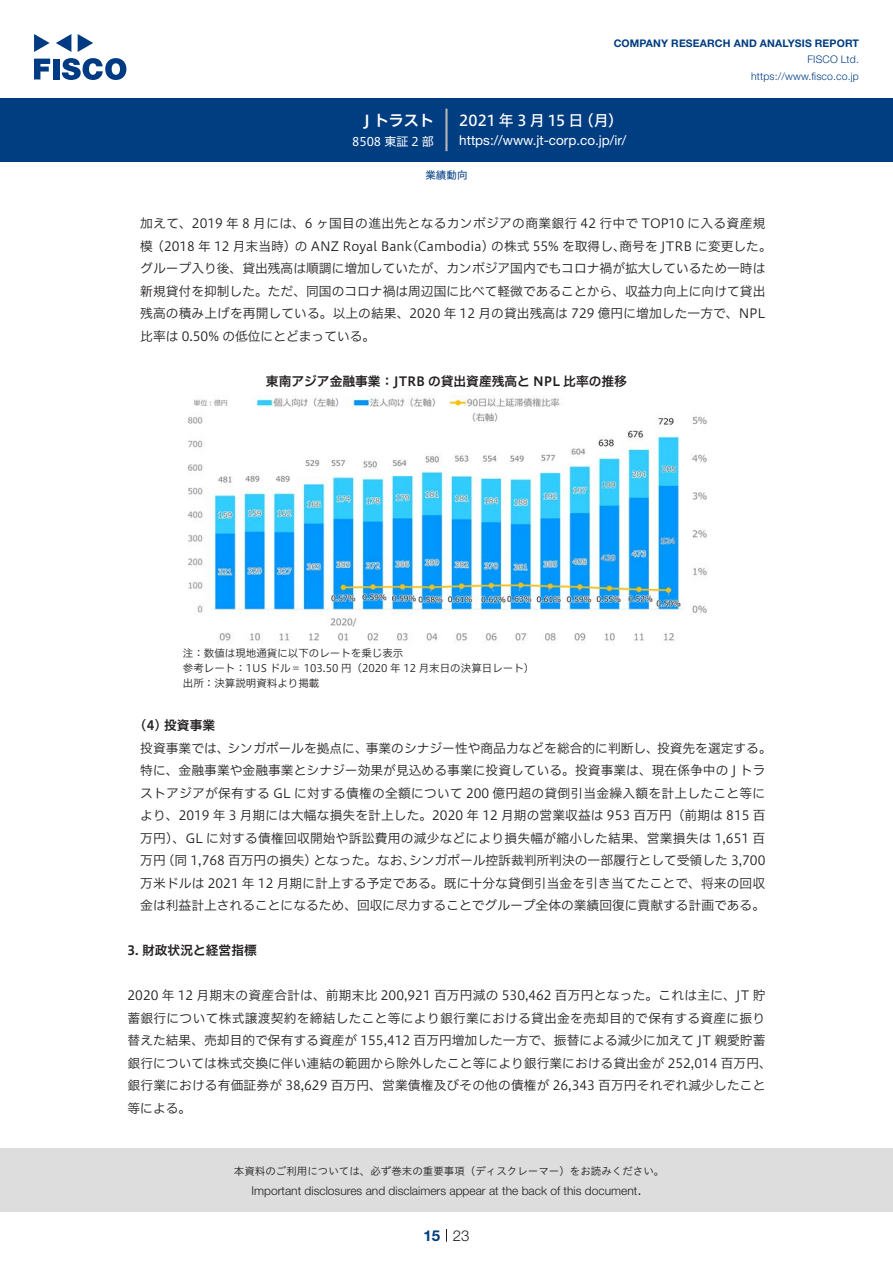
<style>
.page{position:relative;width:893px;height:1263px;background:#fff}
.page>*{position:absolute;margin:0;border:0;box-sizing:border-box;transform-origin:0 0}
.t1{font:15px "Hiragino UD Sans F Std N W5";color:#fff}
.t2{font:15px "Hiragino UD Sans F Std N W6";color:#fff}
.t3{font:300 15px "Helvetica Neue LT Std";color:#231f20}
.t4{font:700 15px "Helvetica Neue LT Std";color:#003d81}
.t5{font:13.5px "Helvetica Neue LT Std";color:#fff}
.本文3mm{font:12.75px/22.5px "Hiragino UD Sans F Std N W3";color:#231f20}
.本文{font:12.75px/22.5px "Hiragino UD Sans F Std N W3";letter-spacing:.005em;color:#231f20}
.本文3mm-2{font:12.75px/22.5px "Hiragino UD Sans F Std N W3";letter-spacing:.025em;color:#231f20}
.本文3mm-3{font:12.75px "Hiragino UD Sans F Std N W3";letter-spacing:.02em;color:#231f20}
.チャートタイトル{font:12.75px "Hiragino UD Sans F Std N W6";color:#231f20}
.小タイトル{font:12.75px "Hiragino UD Sans F Std N W6";color:#231f20}
.小タイトル3mm{font:12.75px "Hiragino UD Sans F Std N W6";color:#231f20}
.t6{font:300 12px "Helvetica Neue LT Std";color:#231f20}
.t7{font:12px "Hiragino UD Sans F Std N W4";color:#fff}
.表組み基本スタイル{font:10.5px "Hiragino UD Sans F Std N W3";color:#231f20}
.t8{font:10.5px "Hiragino UD Sans Std W3";color:#231f20}
.t9{font:700 10.5px "Helvetica Neue LT Std";letter-spacing:.015em;color:#003d81}
.t10{font:300 10.5px/16.5px "Helvetica Neue LT Std";letter-spacing:.015em;color:#003d81;text-align:right}
.ヘッダー{font:10.5px "Hiragino UD Sans F Std N W4";color:#003d81}
</style>
<div class="page">
<div style="left:0;top:1148px;width:893px;height:64px;background:#ddd"></div>
<svg style="left:34px;top:59px;width:16px;height:20px"></svg>
<div style="left:53px;top:59px;width:6px;height:20px;background:#003a83"></div>
<svg style="left:62px;top:58px;width:64px;height:22px"></svg>
<svg style="left:34px;top:34px;width:16px;height:18px"></svg>
<svg style="left:78px;top:34px;width:15px;height:18px"></svg>
<svg style="left:56px;top:34px;width:15px;height:18px"></svg>
<div style="left:0;top:98px;width:893px;height:64px;background:#003d81"></div>
<hr style="left:445px;top:109px;width:3px;height:42px;background:#b5b5b6">
<svg style="left:446px;top:1229px;width:1px;height:13px"></svg>
<img style="left:187px;top:396px;width:520px;height:246px">
<p class="t2" style="left:364px;top:109px;width:71px">J トラスト</p>
<p class="t7" style="left:352px;top:132px;width:83px">8508 東証 2 部</p>
<p class="t9" style="left:614px;top:37px;width:247px">COMPANY RESEARCH AND ANALYSIS REPORT</p>
<p class="t10" style="left:751px;top:51px;width:109px">FISCO Ltd. https://www.fisco.co j p.</p>
<p class="t1" style="left:459px;top:109px;width:126px">2021 年 3 月 15 日</p>
<p class="t1" style="left:579px;top:109px;width:46px">（月(</p>
<p class="t5" style="left:459px;top:132px;width:169px">h t t p s : / / w w w -j t. c o r p . c o j p. /i r/</p>
<p class="ヘッダー" style="left:425px;top:167px;width:43px">業績動向</p>
<p class="本文3mm-2" style="left:619px;top:211px;width:154px;text-indent:-479px">加えて、2019 年 8 月には、6 ヶ国目の進出先となるカンボジアの商業銀行 42 行中で TOP10 に入る資産規商号を JTRB に変更した。</p>
<p class="本文3mm" style="left:140px;top:234px;width:627px">模（2018 年 12 月末当時）の ANZ Royal Bank(Cambodia) の株式 55% を取得し、<br>グループ入り後、貸出残高は順調に増加していたが、カンボジア国内でもコロナ禍が拡大しているため一時は新規貸付を抑制した。ただ、同国のコロナ禍は周辺国に比べて軽微であることから、収益力向上に向けて貸出残高の積み上げを再開している。以上の結果、2020 年 12 月の貸出残高は 729 億円に増加した一方で、NPL比率は 0.50% の低位にとどまっている。</p>
<p class="チャートタイトル" style="left:266px;top:371px;width:363px">東南アジア金融事業：JTRB の貸出資産残高と NPL 比率の推移</p>
<p class="表組み基本スタイル" style="left:183px;top:645px;width:222px">注：数値は現地通貨に以下のレートを乗じ表示</p>
<p class="表組み基本スタイル" style="left:183px;top:660px;width:353px">参考レート：1US ドル＝ 103.50 円（2020 年 12 月末日の決算日レート(</p>
<p class="表組み基本スタイル" style="left:183px;top:675px;width:138px">出所：決算説明資料より掲載</p>
<p class="小タイトル3mm" style="left:140px;top:715px;width:76px">4( ) 投資事業</p>
<p class="本文3mm" style="left:228px;top:736px;width:142px">シンガポールを拠点に、</p>
<p class="本文3mm" style="left:366px;top:736px;width:295px">事業のシナジー性や商品力などを総合的に判断し、</p>
<p class="本文3mm" style="left:140px;top:736px;width:91px">投資事業では、</p>
<p class="本文3mm" style="left:140px;top:758px;width:627px">特に、金融事業や金融事業とシナジー効果が見込める事業に投資している。投資事業は、現在係争中の J トラ</p>
<p class="本文3mm-3" style="left:140px;top:783px;width:626px">ストアジアが保有する GL に対する債権の全額について 200 億円超の貸倒引当金繰入額を計上したこと等に</p>
<p class="本文3mm" style="left:140px;top:803px;width:627px">より、2019 年 3 月期には大幅な損失を計上した。2020 年 12 月期の営業収益は 953 百万円（前期は 815 百</p>
<p class="本文3mm" style="left:140px;top:826px;width:626px">万円）、GL に対する債権回収開始や訴訟費用の減少などにより損失幅が縮小した結果、営業損失は 1,651 百</p>
<p class="本文3mm" style="left:409px;top:848px;width:358px">シンガポール控訴裁判所判決の一部履行として受領した 3,700</p>
<p class="本文3mm" style="left:657px;top:736px;width:116px">投資先を選定する。</p>
<p class="本文3mm" style="left:162px;top:848px;width:157px">（同 1,768 百万円の損失）</p>
<p class="本文3mm" style="left:313px;top:848px;width:103px">となった。なお、</p>
<p class="本文3mm" style="left:140px;top:848px;width:626px">万円<br>万米ドルは 2021 年 12 月期に計上する予定である。既に十分な貸倒引当金を引き当てたことで、将来の回収金は利益計上されることになるため、回収に尽力することでグループ全体の業績回復に貢献する計画である。</p>
<p class="小タイトル" style="left:128px;top:940px;width:131px">3. 財政状況と経営指標</p>
<p class="本文" style="left:128px;top:983px;width:646px">2020 年 12 月期末の資産合計は、前期末比 200,921 百万円減の 530,462 百万円となった。これは主に、JT 貯蓄銀行について株式譲渡契約を締結したこと等により銀行業における貸出金を売却目的で保有する資産に振り替えた結果、売却目的で保有する資産が 155,412 百万円増加した一方で、振替による減少に加えて JT 親愛貯蓄銀行については株式交換に伴い連結の範囲から除外したこと等により銀行業における貸出金が 252,014 百万円、銀行業における有価証券が 38,629 百万円、営業債権及びその他の債権が 26,343 百万円それぞれ減少したこと等による。</p>
<p class="t8" style="left:234px;top:1163px;width:432px">本資料のご利用については、必ず巻末の重要事項（ディスクレーマー）をお読みください。</p>
<p class="t3" style="left:637px;top:1180px;width:6px">.</p>
<p class="t6" style="left:251px;top:1183px;width:387px">Important disclosures and disclaimers appear at the back of this document</p>
<p class="t4" style="left:423px;top:1226px;width:18px">15</p>
<p class="t3" style="left:453px;top:1226px;width:18px">23</p>
</div>
